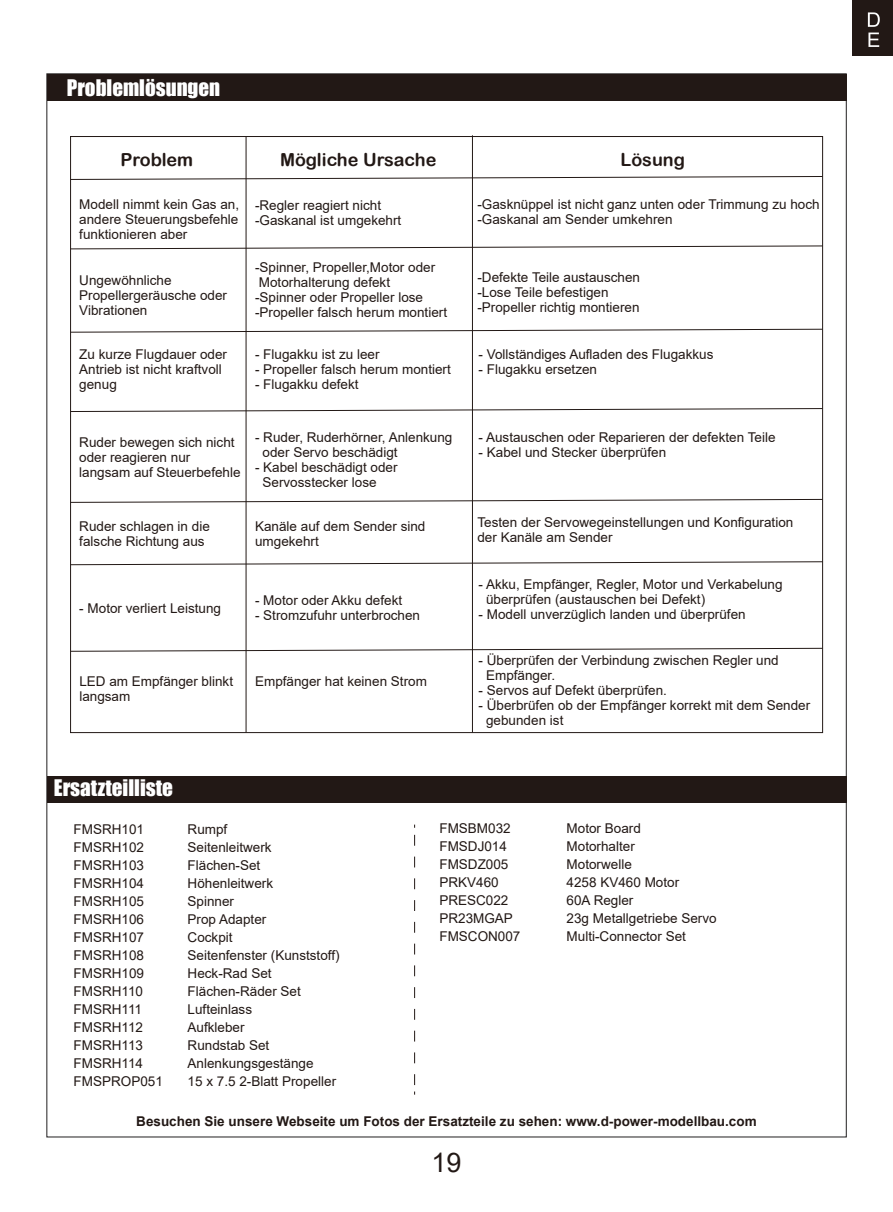
<style>
.page{position:relative;width:893px;height:1212px;background:#fff}
.page>*{position:absolute;margin:0;border:0;box-sizing:border-box;transform-origin:0 0}
.t1{font:27px "Arial";color:#221815}
.t2{font:21px "Impact";color:#fff}
.t3{font:18px "Arial Rounded MT Bold";color:#221815}
.t4{font:13.5px/18px "Arial";color:#221815}
.t5{font:700 13.5px "Arial";color:#221815}
</style>
<div class="page">
<div style="left:853px;top:0;width:40px;height:56px;background:#221815"></div>
<svg style="left:868px;top:12px;width:12px;height:35px"></svg>
<div style="left:47px;top:74px;width:799px;height:26px;background:#221815"></div>
<div style="left:47px;top:776px;width:799px;height:27px;background:#221815"></div>
<svg style="left:414px;top:824px;width:1px;height:261px"></svg>
<svg style="left:72px;top:176px;width:749px;height:4px"></svg>
<hr style="left:246px;top:137px;width:1px;height:595px;background:#221815">
<hr style="left:472px;top:135px;width:1px;height:597px;background:#221815">
<svg style="left:72px;top:245px;width:749px;height:5px"></svg>
<svg style="left:72px;top:328px;width:749px;height:5px"></svg>
<svg style="left:72px;top:408px;width:749px;height:4px"></svg>
<svg style="left:72px;top:499px;width:749px;height:4px"></svg>
<svg style="left:72px;top:561px;width:749px;height:4px"></svg>
<svg style="left:72px;top:647px;width:749px;height:5px"></svg>
<h2 class="t2" style="left:67px;top:72px;width:155px">Problemlösungen</h2>
<h3 class="t3" style="left:121px;top:149px;width:74px">Problem</h3>
<h3 class="t3" style="left:280px;top:149px;width:158px">Mögliche Ursache</h3>
<h3 class="t3" style="left:621px;top:149px;width:66px">Lösung</h3>
<p class="t4" style="left:79px;top:196px;width:161px;line-height:15px;text-align:justify">Modell nimmt kein Gas an, andere Steuerungsbefehle funktionieren aber</p>
<p class="t4" style="left:255px;top:198px;width:148px;line-height:15px">-Regler reagiert nicht -Gaskanal ist umgekehrt</p>
<p class="t4" style="left:477px;top:196px;width:344px;line-height:15px">-Gasknüppel ist nicht ganz unten oder Trimmung zu hoch -Gaskanal am Sender umkehren</p>
<p class="t4" style="left:79px;top:272px;width:149px;line-height:15px">Ungewöhnliche<br>Propellergeräusche oder<br>Vibrationen</p>
<p class="t4" style="left:255px;top:260px;width:194px;line-height:15px">-Spinner, Propeller,Motor oder<br>Motorhalterung defekt<br>-Spinner oder Propeller lose -Propeller falsch herum montiert</p>
<p class="t4" style="left:477px;top:269px;width:164px;line-height:15px">-Defekte Teile austauschen -Lose Teile befestigen -Propeller richtig montieren</p>
<p class="t4" style="left:79px;top:347px;width:149px;line-height:15px">Zu kurze Flugdauer oder<br>Antrieb ist nicht kraftvoll genug</p>
<p class="t4" style="left:255px;top:346px;width:126px">- Flugakku ist zu leer</p>
<p class="t4" style="left:255px;top:361px;width:197px">- Propeller falsch herum montiert</p>
<p class="t4" style="left:255px;top:376px;width:105px">- Flugakku defekt</p>
<p class="t4" style="left:79px;top:435px;width:163px;line-height:15px">Ruder bewegen sich nicht oder reagieren nur langsam auf Steuerbefehle</p>
<p class="t4" style="left:263px;top:429px;width:191px;line-height:15px;text-indent:-8px">- Ruder, Ruderhörner, Anlenkung oder Servo beschädigt</p>
<p class="t4" style="left:263px;top:459px;width:137px;line-height:15px;text-indent:-8px">- Kabel beschädigt oder<br>Servosstecker lose</p>
<p class="t4" style="left:479px;top:346px;width:236px">- Vollständiges Aufladen des Flugakkus</p>
<p class="t4" style="left:479px;top:361px;width:120px">- Flugakku ersetzen</p>
<p class="t4" style="left:479px;top:428px;width:298px">- Austauschen oder Reparieren der defekten Teile</p>
<p class="t4" style="left:479px;top:443px;width:189px">- Kabel und Stecker überprüfen</p>
<p class="t4" style="left:79px;top:518px;width:132px;line-height:15px">Ruder schlagen in die falsche Richtung aus</p>
<p class="t4" style="left:255px;top:518px;width:172px;line-height:15px">Kanäle auf dem Sender sind umgekehrt</p>
<p class="t4" style="left:477px;top:515px;width:317px;line-height:15px">Testen der Servowegeinstellungen und Konfiguration der Kanäle am Sender</p>
<p class="t4" style="left:79px;top:599px;width:143px">- Motor verliert Leistung</p>
<p class="t4" style="left:255px;top:591px;width:149px">- Motor oder Akku defekt</p>
<p class="t4" style="left:255px;top:606px;width:167px">- Stromzufuhr unterbrochen</p>
<p class="t4" style="left:79px;top:673px;width:155px;line-height:15px">LED am Empfänger blinkt langsam</p>
<p class="t4" style="left:255px;top:672px;width:173px">Empfänger hat keinen Strom</p>
<p class="t4" style="left:486px;top:576px;width:298px;line-height:15px;text-indent:-8px">- Akku, Empfänger, Regler, Motor und Verkabelung überprüfen (austauschen bei Defekt)</p>
<p class="t4" style="left:479px;top:605px;width:269px">- Modell unverzüglich landen und überprüfen</p>
<p class="t4" style="left:486px;top:653px;width:294px;line-height:15px;text-indent:-8px">- Überprüfen der Verbindung zwischen Regler und<br>Empfänger.</p>
<p class="t4" style="left:479px;top:681px;width:190px">- Servos auf Defekt überprüfen.</p>
<p class="t4" style="left:486px;top:698px;width:326px;line-height:15px;text-indent:-8px">- Überbrüfen ob der Empfänger korrekt mit dem Sender gebunden ist</p>
<h2 class="t2" style="left:54px;top:772px;width:120px">Ersatzteilliste</h2>
<p class="t4" style="left:74px;top:820px;width:91px">FMSRH101<br>FMSRH102<br>FMSRH103<br>FMSRH104<br>FMSRH105<br>FMSRH106<br>FMSRH107<br>FMSRH108<br>FMSRH109<br>FMSRH110<br>FMSRH111<br>FMSRH112<br>FMSRH113<br>FMSRH114<br>FMSPROP051</p>
<p class="t4" style="left:188px;top:820px;width:154px">Rumpf<br>Seitenleitwerk<br>Flächen-Set<br>Höhenleitwerk<br>Spinner<br>Prop Adapter<br>Cockpit<br>Seitenfenster (Kunststoff)<br>Heck-Rad Set<br>Flächen-Räder Set<br>Lufteinlass<br>Aufkleber<br>Rundstab Set<br>Anlenkungsgestänge<br>15 x 7.5 2-Blatt Propeller</p>
<p class="t4" style="left:439px;top:820px;width:83px">FMSBM032<br>FMSDJ014<br>FMSDZ005<br>PRKV460<br>PRESC022<br>PR23MGAP<br>FMSCON007</p>
<p class="t4" style="left:567px;top:819px;width:152px">Motor Board<br>Motorhalter<br>Motorwelle<br>4258 KV460 Motor<br>60A Regler<br>23g Metallgetriebe Servo<br>Multi-Connector Set</p>
<p class="t5" style="left:136px;top:1112px;width:622px">Besuchen Sie unsere Webseite um Fotos der Ersatzteile zu sehen: www.d-power-modellbau.com</p>
<h1 class="t1" style="left:432px;top:1144px;width:32px">19</h1>
</div>
